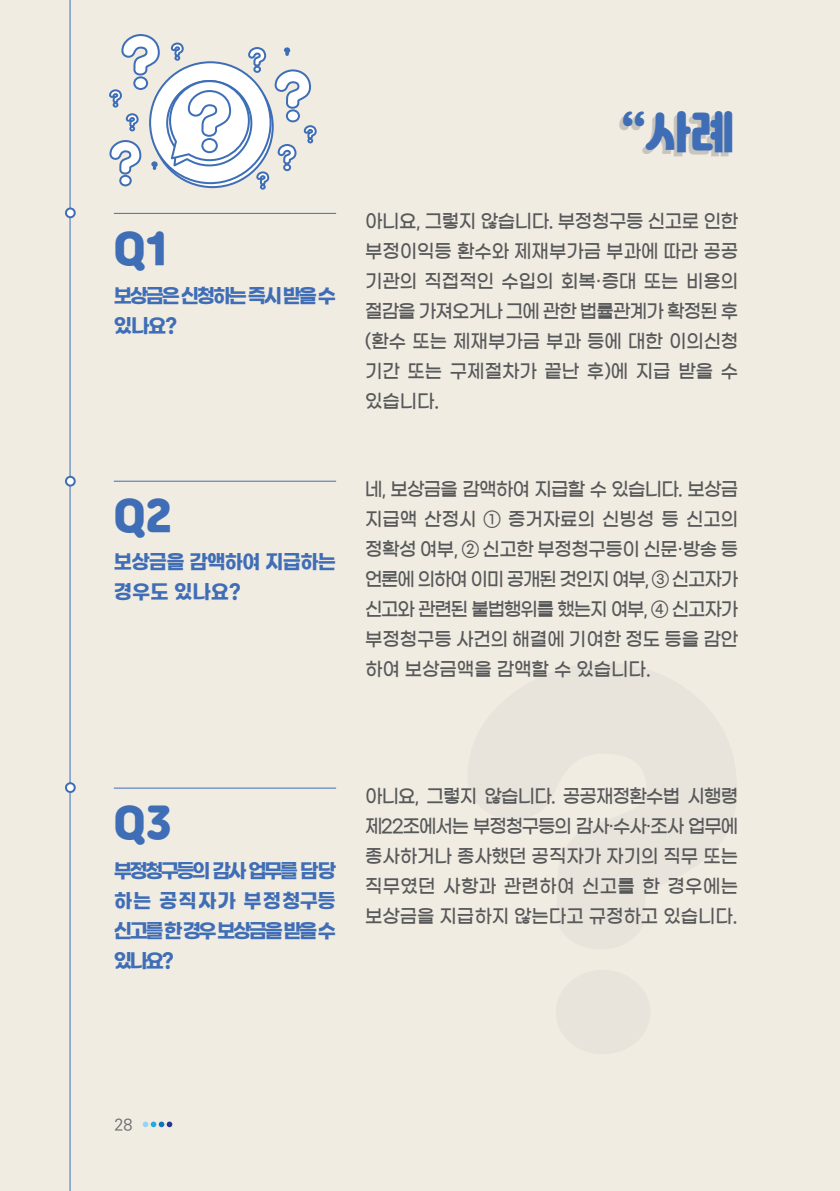
<style>
.page{position:relative;width:840px;height:1191px;background:#fff}
.page>*{position:absolute;margin:0;border:0;box-sizing:border-box;transform-origin:0 0}
.t1{font:44px "Jalnan OTF";color:#3f6eb6}
.t2{font:42px "Jalnan OTF";color:#3f6eb6}
.t3{font:20px/30px "Gmarket Sans TTF Bold";letter-spacing:-.12em;color:#3f6eb6;scale:.95 1}
.t4{font:20px/30px "Gmarket Sans TTF Bold";letter-spacing:-.04em;color:#3f6eb6;scale:.95 1}
.t5{font:19px/30px "Gmarket Sans TTF Medium";color:#57585a;text-align:justify;scale:.95 1}
.t6{font:500 16px "Ko Pub Dotum";color:#6c6d70}
</style>
<div class="page">
<div style="left:0;top:0;width:839px;height:1191px;background:#f1ece2"></div>
<hr style="left:70px;top:0;width:1px;height:1191px;background:#3f6eb6">
<hr style="left:114px;top:213px;width:222px;height:1px;background:#3f6eb6">
<hr style="left:114px;top:481px;width:222px;height:1px;background:#3f6eb6">
<hr style="left:114px;top:787px;width:222px;height:1px;background:#3f6eb6">
<svg style="left:109px;top:34px;width:208px;height:156px"></svg>
<div style="left:66px;top:208px;width:9px;height:9px;background:#fff;border-radius:50%"></div>
<div style="left:65px;top:207px;width:11px;height:11px;border:2px solid #3f6eb6;border-radius:50%"></div>
<div style="left:66px;top:477px;width:9px;height:8px;background:#fff;border-radius:50%"></div>
<div style="left:65px;top:476px;width:11px;height:10px;border:2px solid #3f6eb6;border-radius:50%"></div>
<div style="left:66px;top:783px;width:9px;height:9px;background:#fff;border-radius:50%"></div>
<div style="left:65px;top:782px;width:11px;height:11px;border:2px solid #3f6eb6;border-radius:50%"></div>
<svg style="left:143px;top:1121px;width:29px;height:6px"></svg>
<h2 class="t2" style="left:114px;top:220px;width:57px">Q1</h2>
<p class="t3" style="left:114px;top:281px;width:235px">보상금은 신청하는 즉시 받을 수 있나요?</p>
<h2 class="t2" style="left:114px;top:487px;width:60px">Q2</h2>
<p class="t4" style="left:114px;top:547px;width:235px">보상금을 감액하여 지급하는 경우도 있나요?</p>
<h1 class="t1" style="left:621px;top:102px;width:114px">“사례</h1>
<p class="t5" style="left:365px;top:207px;width:394px">아니요, 그렇지 않습니다. 부정청구등 신고로 인한 부정이익등 환수와 제재부가금 부과에 따라 공공 기관의 직접적인 수입의 회복·증대 또는 비용의 절감을 가져오거나 그에 관한 법률관계가 확정된 후 (환수 또는 제재부가금 부과 등에 대한 이의신청 기간 또는 구제절차가 끝난 후)에 지급 받을 수 있습니다.</p>
<p class="t5" style="left:365px;top:475px;width:394px">네, 보상금을 감액하여 지급할 수 있습니다. 보상금 지급액 산정시 ① 증거자료의 신빙성 등 신고의 정확성 여부, ② 신고한 부정청구등이 신문·방송 등 언론에 의하여 이미 공개된 것인지 여부, ③ 신고자가 신고와 관련된 불법행위를 했는지 여부, ④ 신고자가 부정청구등 사건의 해결에 기여한 정도 등을 감안 하여 보상금액을 감액할 수 있습니다.</p>
<h2 class="t2" style="left:114px;top:794px;width:60px">Q3</h2>
<p class="t3" style="left:114px;top:856px;width:235px;text-align:justify">부정청구등의 감사 업무를 담당 하는 공직자가 부정청구등 신고를 한 경우 보상금을 받을 수 있나요?</p>
<p class="t5" style="left:365px;top:782px;width:394px">아니요, 그렇지 않습니다. 공공재정환수법 시행령 제22조에서는 부정청구등의 감사·수사·조사 업무에 종사하거나 종사했던 공직자가 자기의 직무 또는 직무였던 사항과 관련하여 신고를 한 경우에는 보상금을 지급하지 않는다고 규정하고 있습니다.</p>
<p class="t6" style="left:114px;top:1116px;width:20px">28</p>
</div>
